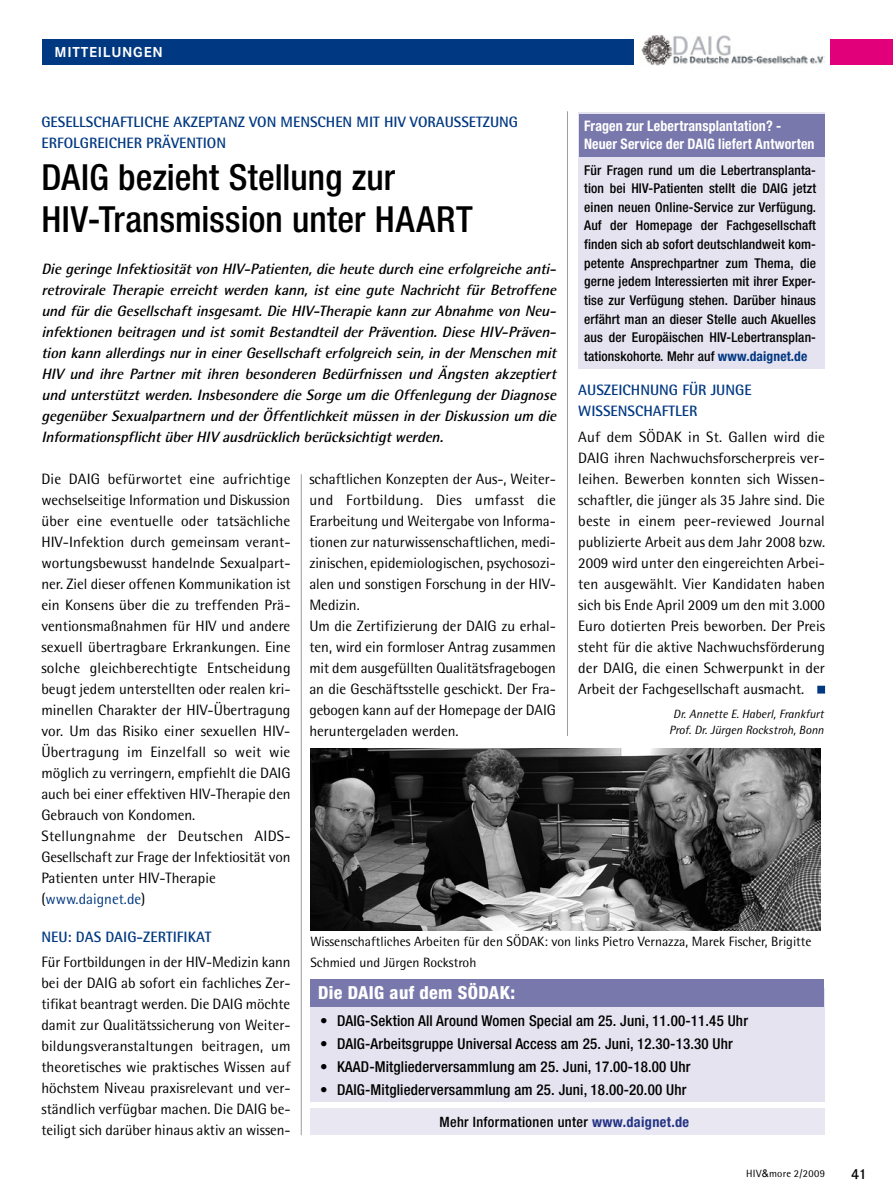
<style>
.page{position:relative;width:893px;height:1191px;background:#fff}
.page>*{position:absolute;margin:0;border:0;box-sizing:border-box;transform-origin:0 0}
.t1{font:500 condensed 36px/42px "Helvetica Neue";letter-spacing:.005em;color:#000}
.t2{font:800 condensed 18px "Helvetica Neue";letter-spacing:.02em;color:#fff}
.t3{font:15px/21px "Rotis Semi Sans";color:#000}
.t4{font:italic 700 15px/21px "Rotis Semi Sans";letter-spacing:.01em;color:#000;text-align:justify}
.t5{font:500 condensed 15px "Helvetica Neue";letter-spacing:.01em;color:#000}
.t6{font:700 15px/21px "Rotis Semi Sans";color:#003882}
.t7{font:700 15px "Corporate S";letter-spacing:.05em;color:#fff}
.t8{font:600 15px "Corporate S";color:#000}
.t9{font:700 condensed 14.55px/18px "Helvetica Neue";letter-spacing:.01em;color:#fff;scale:.96 1}
.t10{font:500 condensed 14.25px "Helvetica Neue";letter-spacing:.025em;color:#000}
.t11{font:500 condensed 13.5px/18.6px "Helvetica Neue";letter-spacing:.01em;color:#000;text-align:justify}
.t12{font:13.5px/21px "Rotis Semi Sans";color:#000}
.t13{font:italic 12px/16.5px "Rotis Semi Sans";color:#000;text-align:center}
.t14{font:10.5px "Rotis Semi Sans";letter-spacing:.02em;color:#000}
.s1{font-weight:700;color:#003882}
.s2{color:#003882}
.s3{font-weight:700;color:#243485}
.s4{font-family:"Arial"}
</style>
<div class="page">
<div style="left:831px;top:39px;width:62px;height:25px;background:#e2007a"></div>
<div style="left:43px;top:39px;width:591px;height:25px;background:#003882"></div>
<hr style="left:301px;top:474px;width:1px;height:661px;background:#9c9d9f">
<div style="left:310px;top:1108px;width:515px;height:26px;background:#e9e7f1"></div>
<hr style="left:567px;top:111px;width:1px;height:625px;background:#9c9d9f">
<img style="left:641px;top:35px;width:184px;height:31px">
<div style="left:818px;top:686px;width:7px;height:7px;background:#003882"></div>
<div style="left:817px;top:686px;width:8px;height:7px;border:1px solid #003882"></div>
<div style="left:310px;top:988px;width:515px;height:113px;background:#e6e3f0"></div>
<div style="left:310px;top:979px;width:514px;height:27px;background:#7978ac"></div>
<img style="left:310px;top:748px;width:511px;height:182px">
<div style="left:578px;top:112px;width:247px;height:257px;background:#e6e3f0"></div>
<div style="left:580px;top:114px;width:245px;height:42px;background:#7978ac"></div>
<p class="t7" style="left:55px;top:43px;width:110px">MITTEILUNGEN</p>
<p class="t6" style="left:41px;top:111px;width:218px">GESELLSCHAFTLI CH E AKZEPTANZ VON</p>
<p class="t6" style="left:281px;top:111px;width:228px">MENSCH EN MIT HIV VORAUSSETZUNG</p>
<p class="t6" style="left:41px;top:132px;width:170px">ERFOLGREICH ER PRÄVENTION</p>
<p class="t9" style="left:584px;top:116px;width:242px">Fragen zur Lebertransplantation? -<br>Neuer Service der DAIG liefert Antworten</p>
<h1 class="t1" style="left:41px;top:156px;width:433px">DAIG bezieht Stellung zur<br>HIV-Transmission unter HAART</h1>
<p class="t11" style="left:584px;top:160px;width:233px">Für Fragen rund um die Lebertransplanta&shy;tion bei HIV-Patienten stellt die DAIG jetzt einen neuen Online-Service zur Verfügung.<br>Auf der Homepage der Fachgesellschaft finden sich ab sofort deutschlandweit kom&shy;petente Ansprechpartner zum Thema, die gerne jedem Interessierten mit ihrer Exper&shy;tise zur Verfügung stehen. Darüber hinaus erfährt man an dieser Stelle auch Akuelles aus der Europäischen HIV-Lebertransplan&shy;tationskohorte. Mehr auf <span class="s1">www.daignet.de</span></p>
<p class="t4" style="left:41px;top:258px;width:520px">DiegeringeInfektiositätvon HIV-Patienten,dieheutedurch eineerfolgreicheanti&shy;retrovirale Therapie erreicht werden kann, ist eine gute Nachricht für Betroffene und für die Gesellschaft insgesamt. Die HIV-Therapie kann zur Abnahme von Neu&shy;infektionen beitragen und ist somit Bestandteil der Prävention. Diese HIV-Präven&shy;tion kann allerdingsnurin einerGesellschafterfolgreich sein,in derMenschen mit HIV und ihre Partner mit ihren besonderen Bedürfnissen und Ängsten akzeptiert und unterstützt werden. Insbesondere die Sorge um die Offenlegung der Diagnose gegenüberSexualpartnern und der Öffentlichkeit müssen in der Diskussion um die InformationspflichtüberHIV ausdrücklich berücksichtigtwerden.</p>
<p class="t6" style="left:578px;top:379px;width:175px">AUSZEICHNUNG FÜR JUNGE<br>WI SSEN SCHAFTLER</p>
<p class="t3" style="left:578px;top:426px;width:248px;text-align:justify">Auf dem SÖDAK in St. Gallen wird die DAIG ihren Nachwuchsforscherpreis ver&shy;leihen. Bewerben konnten sich Wissen&shy;schaftler, die jünger als 35 Jahre sind. Die beste in einem peer-reviewed Journal publizierte Arbeit aus dem Jahr 2008 bzw.<br>2009 wird unter den eingereichten Arbei&shy;ten ausgewählt. Vier Kandidaten haben sich bis Ende April 2009 um den mit 3.000<br>Euro dotierten Preis beworben. Der Preis steht für die aktive Nachwuchsförderung der DAIG, die einen Schwerpunkt in der Arbeit der Fachgesellschaft ausmacht.</p>
<p class="t3" style="left:41px;top:468px;width:251px">Die DAIG befürwortet eine aufrichtige wechselseitige Information und Diskussion über eine eventuelle oder tatsächliche HIV-Infektion durch gemeinsam verant&shy;wortungsbewusst handelnde Sexualpart&shy;ner. Ziel dieser offenen Kommunikation ist ein Konsens über die zu treffenden Prä&shy;ventionsmaßnahmen für HIV und andere sexuell übertragbare Erkrankungen. Eine solche gleichberechtigte Entscheidung beugt jedem unterstellten oder realen kri&shy;minellen Charakter der HIV-Übertragung vor. Um das Risiko einer sexuellen HIV-Übertragung im Einzelfall so weit wie möglich zu verringern, empfiehlt die DAIG auch bei einer effektiven HIV-Therapie den Gebrauch von Kondomen.<br>Stellungnahme der Deutschen AIDS-Gesellschaft zur Frage der Infektiosität von Patienten unter HIV-Therapie (<span class="s2">www.daignet.de</span>)</p>
<p class="t6" style="left:41px;top:925px;width:171px">NEU: DAS DAIG-ZERTI FI KAT</p>
<p class="t3" style="left:41px;top:951px;width:251px;text-align:justify">Für Fortbildungen in der HIV-Medizin kann bei der DAIG ab sofort ein fachliches Zer&shy;tifikat beantragt werden. Die DAIG möchte damit zur Qualitätssicherung von Weiter&shy;bildungsveranstaltungen beitragen, um theoretisches wie praktisches Wissen auf höchstem Niveau praxisrelevant und ver&shy;ständlich verfügbar machen. Die DAIG be&shy;teiligt sich darüber hinaus aktiv an wissen-</p>
<p class="t3" style="left:309px;top:468px;width:248px">schaftlichen Konzepten der Aus-, Weiter&shy;und Fortbildung. Dies umfasst die Erarbeitung und Weitergabe von Informa&shy;tionen zur naturwissenschaftlichen, medi&shy;zinischen, epidemiologischen, psychosozi&shy;alen und sonstigen Forschung in der HIV-Medizin.<br>Um die Zertifizierung der DAIG zu erhal&shy;ten, wird ein formloser Antrag zusammen mit dem ausgefüllten Qualitätsfragebogen an die Geschäftsstelle geschickt. Der Fra&shy;gebogen kann auf der Homepage der DAIG heruntergeladen werden.</p>
<p class="t13" style="left:669px;top:705px;width:156px">Dr. Annette E. Haberl, Frankfurt<br>Prof. Dr. Jürgen Rockstroh, Bonn</p>
<p class="t12" style="left:310px;top:931px;width:503px">Wissenschaftliches Arbeiten für den SÖDAK: von links Pietro Vernazza, Marek Fischer, Brigitte<br>Schmied und Jürgen Rockstroh</p>
<p class="t2" style="left:318px;top:982px;width:199px">Die DAIG auf dem SÖDAK:</p>
<p class="t5" style="left:320px;top:1012px;width:430px">• DAIG-Sektion All Around Women Special am 25. Juni, 11.00-11.45 Uhr</p>
<p class="t5" style="left:320px;top:1035px;width:414px">• DAIG-Arbeitsgruppe Universal Access am 25. Juni, 12.30-13.30 Uhr</p>
<p class="t5" style="left:320px;top:1058px;width:372px">• KAAD-Mitgliederversammlung am 25. Juni, 17.00-18.00 Uhr</p>
<p class="t5" style="left:320px;top:1080px;width:368px">• DAIG-Mitgliederversammlung am 25. Juni, 18.00-20.00 Uhr</p>
<p class="t10" style="left:439px;top:1113px;width:251px">Mehr Informationen unter <span class="s3">www.daignet.de</span></p>
<p class="t14" style="left:746px;top:1167px;width:80px">HIV<span class="s4">&amp;</span>more 2/2009</p>
<p class="t8" style="left:851px;top:1165px;width:17px">41</p>
</div>
